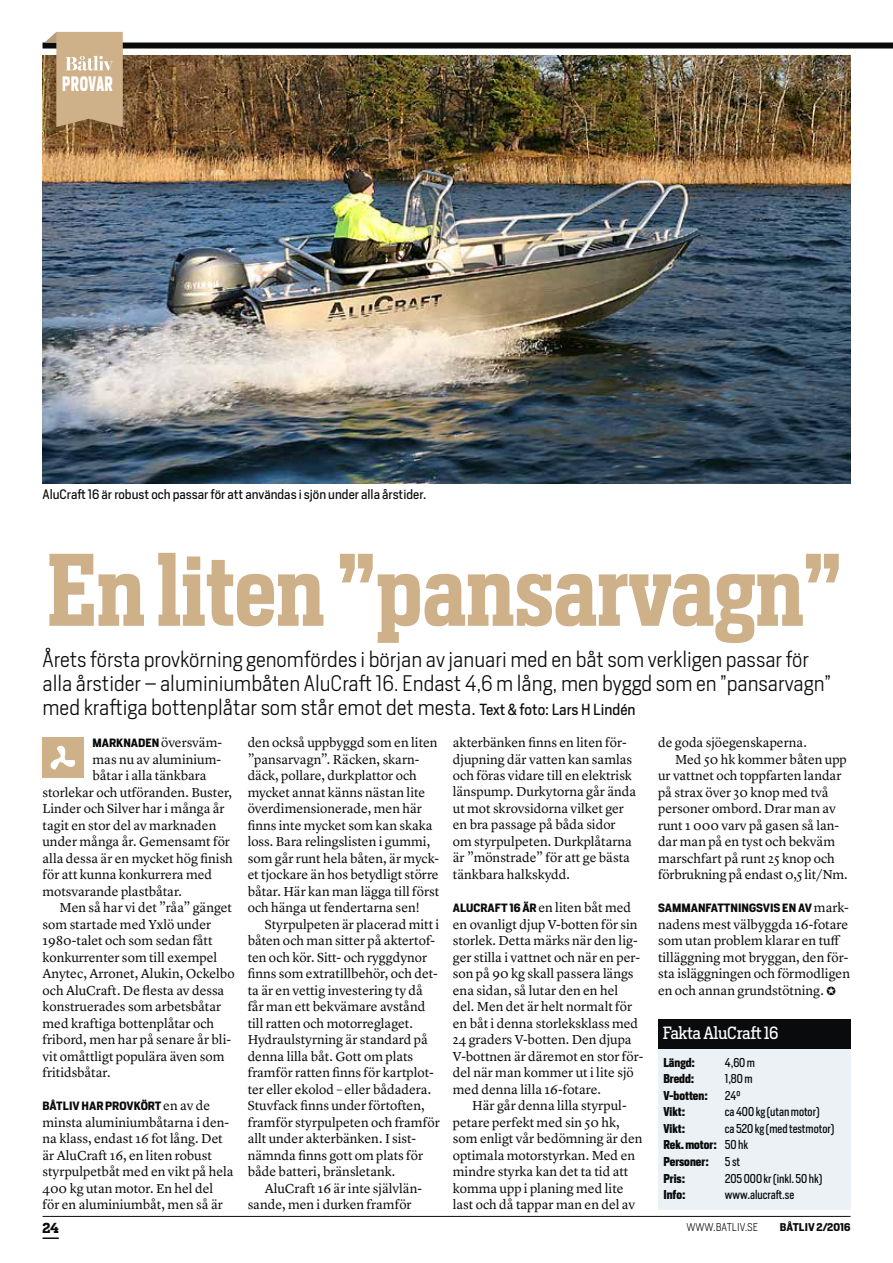
<style>
.page{position:relative;width:893px;height:1263px;background:#fff}
.page>*{position:absolute;margin:0;border:0;box-sizing:border-box;transform-origin:0 0}
.t1{font:600 96px "Heron Serif Cond";color:#ceb089}
.t2{font:300 21px/24px "Heron Sans";color:#090b0c}
.t3{font:700 19.5px "Heron Sans Cond";letter-spacing:.04em;color:#fff;scale:.77 1}
.t4{font:16.5px "Heron Serif";letter-spacing:-.02em;color:#fff}
.t5{font:13.5px/16.5px "Lyon Text";color:#090b0c}
.t6{font:700 13.5px "Heron Serif";color:#090b0c}
.t7{font:12.75px "Heron Sans";color:#090b0c}
.t8{font:12px/16.5px "Heron Sans Cond";color:#090b0c}
.t9{font:700 12px "Heron Sans Cond";color:#090b0c}
.t10{font:700 11.25px "Heron Sans";color:#090b0c}
.t11{font:300 10.5px "Heron Sans";color:#090b0c}
.t12{font:700 10.5px "Heron Sans";color:#090b0c}
.s1{font-weight:400;font-size:15px}
.s2{font-family:"Lyon Text";font-weight:400;font-size:13.5px}
.s3{font-family:"Heron Sans";font-weight:700;font-size:11.25px}
.s4{font-weight:700}
</style>
<div class="page">
<hr style="left:43px;top:1216px;width:807px;height:1px;background:#090b0c">
<svg style="left:43px;top:1237px;width:16px;height:2px"></svg>
<div style="left:43px;top:43px;width:850px;height:6px;background:#090b0c"></div>
<img style="left:43px;top:55px;width:807px;height:428px">
<svg style="left:44px;top:32px;width:79px;height:95px;background:#c2a581"></svg>
<div style="left:43px;top:737px;width:41px;height:41px;background:#ceb089"></div>
<svg style="left:50px;top:745px;width:26px;height:25px"></svg>
<div style="left:658px;top:1048px;width:193px;height:162px;background:#ebf1f5"></div>
<div style="left:658px;top:1019px;width:193px;height:29px;background:#090b0c"></div>
<h3 class="t3" style="left:62px;top:71px;width:67px">PROVAR</h3>
<p class="t7" style="left:43px;top:486px;width:385px">AluCraft 16 är robust och passar för att användas i sjön under alla årstider.</p>
<h1 class="t1" style="left:48px;top:528px;width:796px">En liten ”pansarvagn”</h1>
<p class="t2" style="left:43px;top:647px;width:790px">Årets första provkörning genomfördes i början av januari med en båt som verkligen passar för alla årstider – aluminiumbåten AluCraft 16. Endast 4,6 m lång, men byggd som en ”pansarvagn” med kraftiga bottenplåtar som står emot det mesta. <span class="s1">Text &amp; foto: Lars H Lindén</span></p>
<p class="t10" style="left:93px;top:735px;width:131px">MARKNADEN <span class="s2">översväm-</span></p>
<p class="t5" style="left:93px;top:750px;width:130px">mas nu av aluminium-</p>
<p class="t5" style="left:93px;top:766px;width:115px">båtar i alla tänkbara</p>
<p class="t5" style="left:43px;top:783px;width:191px">storlekar och utföranden. Buster,</p>
<p class="t5" style="left:43px;top:799px;width:184px">Linder och Silver har i många år</p>
<p class="t5" style="left:43px;top:816px;width:175px">tagit en stor del av marknaden</p>
<p class="t5" style="left:43px;top:832px;width:189px">under många år. Gemensamt för</p>
<p class="t5" style="left:43px;top:849px;width:192px">alla dessa är en mycket hög finish</p>
<p class="t5" style="left:43px;top:865px;width:171px">för att kunna konkurrera med</p>
<p class="t5" style="left:43px;top:882px;width:141px">motsvarande plastbåtar.</p>
<p class="t5" style="left:60px;top:898px;width:174px">Men så har vi det ”råa” gänget</p>
<p class="t5" style="left:43px;top:915px;width:170px">som startade med Yxlö under</p>
<p class="t5" style="left:43px;top:931px;width:171px">1980-talet och som sedan fått</p>
<p class="t5" style="left:43px;top:948px;width:176px">konkurrenter som till exempel</p>
<p class="t5" style="left:43px;top:964px;width:194px">Anytec, Arronet, Alukin, Ockelbo</p>
<p class="t5" style="left:43px;top:981px;width:183px">och AluCraft. De flesta av dessa</p>
<p class="t5" style="left:43px;top:997px;width:180px">konstruerades som arbetsbåtar</p>
<p class="t5" style="left:43px;top:1014px;width:173px">med kraftiga bottenplåtar och</p>
<p class="t5" style="left:43px;top:1030px;width:190px">fribord, men har på senare år bli-</p>
<p class="t5" style="left:43px;top:1047px;width:183px">vit omåttligt populära även som</p>
<p class="t5" style="left:43px;top:1063px;width:70px">fritidsbåtar.</p>
<p class="t10" style="left:43px;top:1098px;width:169px">BÅTLIV HAR PROVKÖRT <span class="s2">en av de</span></p>
<p class="t5" style="left:43px;top:1113px;width:192px">minsta aluminiumbåtarna i den&shy;na klass, endast 16 fot lång. Det är AluCraft 16, en liten robust styrpulpetbåt med en vikt på hela<br>400 kg utan motor. En hel del för en aluminiumbåt, men så är</p>
<p class="t5" style="left:248px;top:733px;width:193px">den också uppbyggd som en liten ”pansarvagn”. Räcken, skarn&shy;däck, pollare, durkplattor och mycket annat känns nästan lite överdimensionerade, men här finns inte mycket som kan skaka loss. Bara relingslisten i gummi, som går runt hela båten, är myck&shy;et tjockare än hos betydligt större båtar. Här kan man lägga till först och hänga ut fendertarna sen!</p>
<p class="t5" style="left:248px;top:915px;width:194px;text-indent:17px">Styrpulpeten är placerad mitt i båten och man sitter på aktertof&shy;ten och kör. Sitt- och ryggdynor finns som extratillbehör, och det&shy;ta är en vettig investering ty då får man ett bekvämare avstånd till ratten och motorreglaget.<br>Hydraulstyrning är standard på denna lilla båt. Gott om plats framför ratten finns för kartplot&shy;ter eller ekolod – eller bådadera.<br>Stuvfack finns under förtoften, framför styrpulpeten och framför allt under akterbänken. I sist&shy;nämnda finns gott om plats för både batteri, bränsletank.</p>
<p class="t5" style="left:248px;top:1179px;width:176px;text-indent:17px">AluCraft 16 är inte självlän&shy;sande, men i durken framför</p>
<p class="t5" style="left:453px;top:733px;width:185px">akterbänken finns en liten för&shy;djupning där vatten kan samlas och föras vidare till en elektrisk länspump. Durkytorna går ända ut mot skrovsidorna vilket ger en bra passage på båda sidor om styrpulpeten. Durkplåtarna är ”mönstrade” för att ge bästa tänkbara halkskydd.</p>
<p class="t5" style="left:453px;top:898px;width:192px"><span class="s3">ALUCRAFT 16 ÄR</span> en liten båt med en ovanligt djup V-botten för sin storlek. Detta märks när den lig&shy;ger stilla i vattnet och när en per&shy;son på 90 kg skall passera längs ena sidan, så lutar den en hel<br>del. Men det är helt normalt för en båt i denna storleksklass med<br>24 graders V-botten. Den djupa<br>V-bottnen är däremot en stor för&shy;del när man kommer ut i lite sjö med denna lilla 16-fotare.</p>
<p class="t5" style="left:453px;top:1096px;width:191px;text-indent:19px">Här går denna lilla styrpul&shy;petare perfekt med sin 50 hk, som enligt vår bedömning är den optimala motorstyrkan. Med en mindre styrka kan det ta tid att komma upp i planing med lite last och då tappar man en del av</p>
<p class="t5" style="left:658px;top:733px;width:150px">de goda sjöegenskaperna.</p>
<p class="t5" style="left:675px;top:750px;width:173px">Med 50 hk kommer båten upp</p>
<p class="t5" style="left:658px;top:766px;width:185px">ur vattnet och toppfarten landar</p>
<p class="t5" style="left:658px;top:783px;width:172px">på strax över 30 knop med två</p>
<p class="t5" style="left:658px;top:799px;width:179px">personer ombord. Drar man av</p>
<p class="t5" style="left:658px;top:816px;width:183px">runt 1 000 varv på gasen så lan-</p>
<p class="t5" style="left:658px;top:832px;width:179px">dar man på en tyst och bekväm</p>
<p class="t5" style="left:658px;top:849px;width:178px">marschfart på runt 25 knop och</p>
<p class="t5" style="left:658px;top:865px;width:191px">förbrukning på endast 0,5 lit/Nm.</p>
<p class="t10" style="left:658px;top:900px;width:192px">SAMMANFATTNINGSVIS EN AV <span class="s2">mark-</span></p>
<p class="t5" style="left:658px;top:915px;width:193px">nadens mest välbyggda 16-fotare som utan problem klarar en tuff tilläggning mot bryggan, den för&shy;sta isläggningen och förmodligen en och annan grundstötning. ✪</p>
<p class="t4" style="left:663px;top:1022px;width:117px">Fakta AluCraft 16</p>
<p class="t9" style="left:663px;top:1055px;width:33px">Längd:</p>
<p class="t8" style="left:725px;top:1054px;width:32px">4,60 m</p>
<p class="t9" style="left:663px;top:1071px;width:33px">Bredd:</p>
<p class="t8" style="left:725px;top:1071px;width:29px">1,80 m</p>
<p class="t9" style="left:663px;top:1088px;width:46px">V-botten:</p>
<p class="t8" style="left:725px;top:1087px;width:17px">24°</p>
<p class="t9" style="left:663px;top:1104px;width:23px">Vikt:</p>
<p class="t8" style="left:725px;top:1104px;width:96px">ca 400 kg (utan motor)</p>
<p class="t9" style="left:663px;top:1121px;width:23px">Vikt:</p>
<p class="t8" style="left:663px;top:1120px;width:172px;text-indent:62px">ca 520 kg (med testmotor)<br><span class="s4">Rek. motor:</span> 50 hk<br><span class="s4">Personer:</span></p>
<p class="t8" style="left:725px;top:1153px;width:17px">5 st</p>
<p class="t9" style="left:663px;top:1170px;width:23px">Pris:</p>
<p class="t8" style="left:725px;top:1170px;width:99px">205 000 kr (inkl. 50 hk)</p>
<p class="t9" style="left:663px;top:1187px;width:24px">Info:</p>
<p class="t8" style="left:725px;top:1186px;width:71px">www.alucraft.se</p>
<p class="t6" style="left:43px;top:1219px;width:18px">24</p>
<p class="t11" style="left:686px;top:1220px;width:73px">WWW.BATLIV.SE</p>
<p class="t12" style="left:780px;top:1220px;width:72px">BÅTLIV 2/2016</p>
</div>
